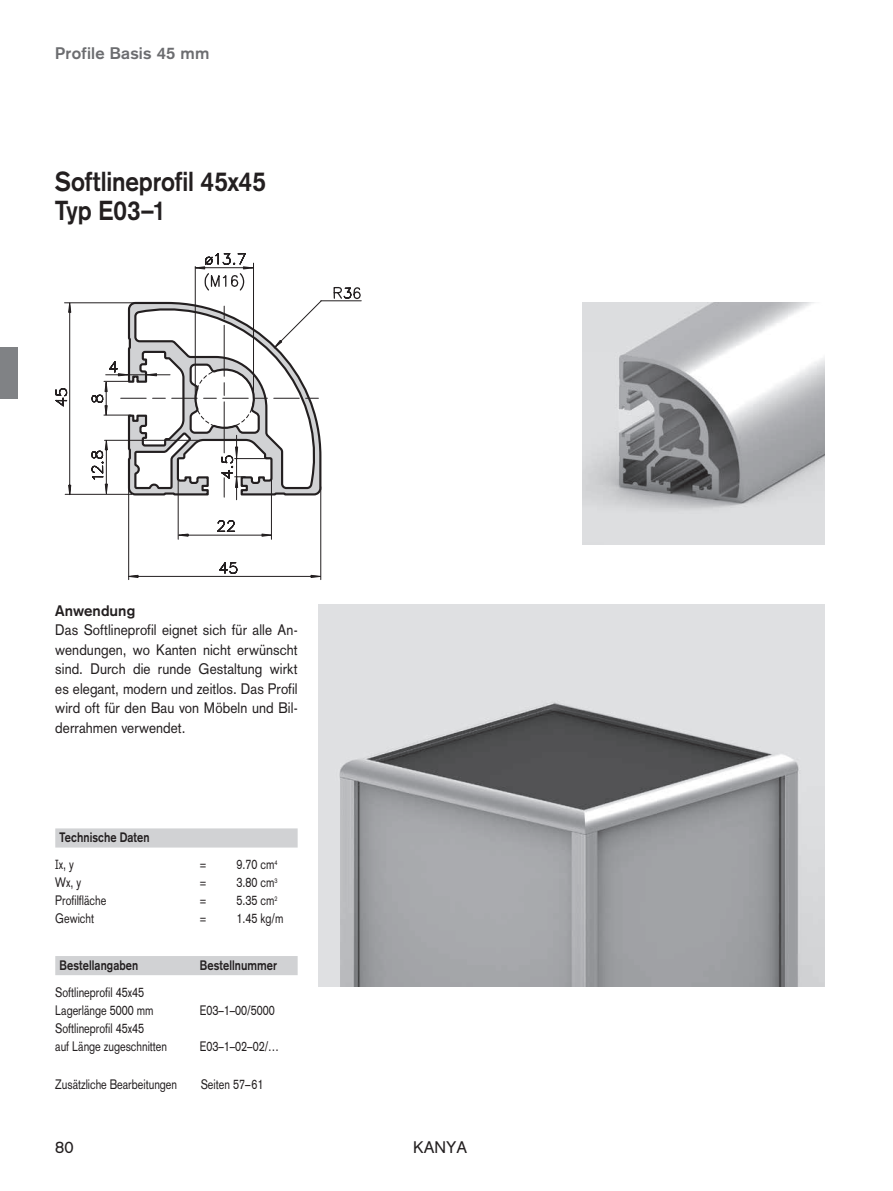
<style>
.page{position:relative;width:893px;height:1191px;background:#fff}
.page>*{position:absolute;margin:0;border:0;box-sizing:border-box;transform-origin:0 0}
.t1{font:700 27px/28.5px "Akzidenz Grotesk";color:#231f20;scale:.9 1}
.t2{font:700 16.5px "Akzidenz Grotesk";color:#6c6d70}
.t3{font:16.5px "Akzidenz Grotesk";color:#231f20}
.t4{font:15px/19.5px "Akzidenz Grotesk";letter-spacing:.005em;color:#231f20;text-align:justify;scale:.9 1}
.t5{font:700 15px "Akzidenz Grotesk";color:#231f20}
.t6{font:13.5px/18px "Akzidenz Grotesk";color:#231f20;scale:.8 1}
.t7{font:700 13.5px/27px "Akzidenz Grotesk";letter-spacing:.02em;color:#231f20;scale:.82 1}
.s1{font-family:"Officina Serif";font-weight:400}
.s2{font-weight:400}
</style>
<div class="page">
<div style="left:0;top:348px;width:17px;height:51px;background:#808285"></div>
<img style="left:583px;top:302px;width:242px;height:242px">
<img style="left:319px;top:604px;width:506px;height:382px">
<svg style="left:55px;top:253px;width:307px;height:327px"></svg>
<div style="left:55px;top:828px;width:243px;height:19px;background:#d1d2d4"></div>
<div style="left:55px;top:956px;width:243px;height:19px;background:#d1d2d4"></div>
<p class="t2" style="left:55px;top:43px;width:156px">Profile Basis 45 mm</p>
<h1 class="t1" style="left:55px;top:167px;width:235px">Softlineprofil 45x45<br>Typ E03–1</h1>
<p class="t5" style="left:55px;top:601px;width:82px">Anwendung</p>
<p class="t4" style="left:55px;top:620px;width:271px">Das Softlineprofil eignet sich für alle An&shy;wendungen, wo Kanten nicht erwünscht sind. Durch die runde Gestaltung wirkt es elegant, modern und zeitlos. Das Profil wird oft für den Bau von Möbeln und Bil&shy;derrahmen verwendet.</p>
<p class="t7" style="left:55px;top:824px;width:117px">Technische Daten<br><span class="s1">I</span><span class="s2">x, y</span></p>
<p class="t6" style="left:200px;top:855px;width:10px">=</p>
<p class="t6" style="left:236px;top:855px;width:53px">9.70 cm<sup>4</sup></p>
<p class="t6" style="left:55px;top:873px;width:34px">Wx, y</p>
<p class="t6" style="left:200px;top:873px;width:10px">=</p>
<p class="t6" style="left:236px;top:873px;width:53px">3.80 cm<sup>3</sup></p>
<p class="t6" style="left:55px;top:891px;width:65px">Profilfläche</p>
<p class="t6" style="left:200px;top:891px;width:10px">=</p>
<p class="t6" style="left:236px;top:891px;width:53px">5.35 cm<sup>2</sup></p>
<p class="t6" style="left:55px;top:909px;width:50px">Gewicht</p>
<p class="t6" style="left:200px;top:909px;width:10px">=</p>
<p class="t6" style="left:236px;top:909px;width:61px">1.45 kg/m</p>
<p class="t7" style="left:60px;top:951px;width:98px">Bestellangaben</p>
<p class="t7" style="left:200px;top:951px;width:96px">Bestellnummer</p>
<p class="t6" style="left:55px;top:983px;width:124px">Softlineprofil 45x45<br>Lagerlänge 5000 mm</p>
<p class="t6" style="left:200px;top:1001px;width:95px">E03–1–00/5000</p>
<p class="t6" style="left:55px;top:1019px;width:141px">Softlineprofil 45x45<br>auf Länge zugeschnitten</p>
<p class="t6" style="left:200px;top:1037px;width:101px">E03–1–02–02/…</p>
<p class="t6" style="left:55px;top:1074px;width:154px">Zusätzliche Bearbeitungen</p>
<p class="t6" style="left:201px;top:1074px;width:80px">Seiten 57–61</p>
<p class="t3" style="left:55px;top:1137px;width:20px">80</p>
<p class="t3" style="left:413px;top:1137px;width:56px">KANYA</p>
</div>
